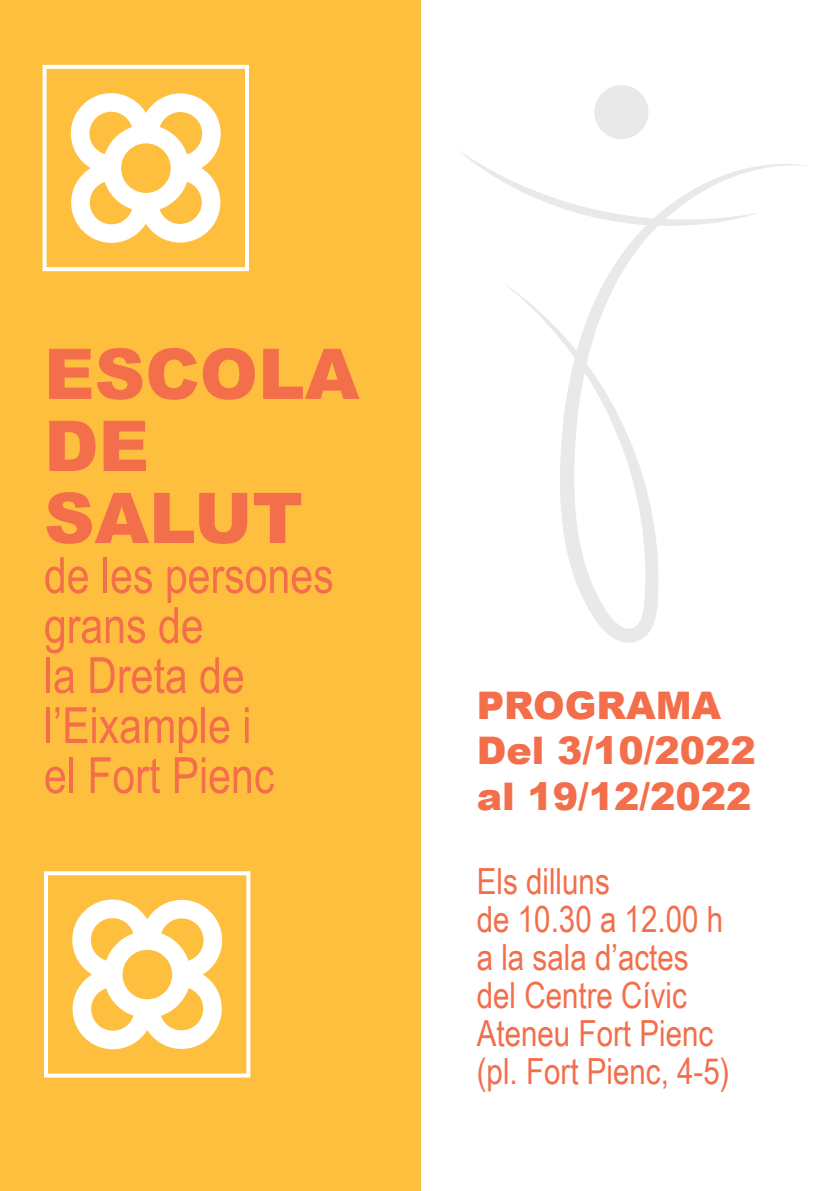
<style>
.page{position:relative;width:840px;height:1191px;background:#fff}
.page>*{position:absolute;margin:0;border:0;box-sizing:border-box;transform-origin:0 0}
.t1{font:900 70px/72px "Arial";color:#f36e4a}
.t2{font:50px/50px "Arial Narrow";color:#f36e4a}
.t3{font:900 38px/45.6px "Arial";color:#f36e4a}
.t4{font:36px/38px "Arial Narrow";color:#f36e4a}
</style>
<div class="page">
<div style="left:0;top:0;width:420px;height:1191px;background:#febf3f"></div>
<div style="left:43px;top:65px;width:206px;height:206px;border:4px solid #fff"></div>
<svg style="left:71px;top:93px;width:149px;height:150px"></svg>
<div style="left:44px;top:871px;width:206px;height:206px;border:4px solid #fff"></div>
<svg style="left:72px;top:899px;width:150px;height:150px"></svg>
<svg style="left:459px;top:151px;width:41px;height:29px"></svg>
<svg style="left:500px;top:164px;width:305px;height:479px"></svg>
<div style="left:594px;top:85px;width:54px;height:54px;background:#e9e9e9;border-radius:50%"></div>
<h1 class="t1" style="left:44px;top:336px;width:317px">ESCOLA<br>DE<br>SALUT</h1>
<h2 class="t2" style="left:44px;top:548px;width:291px">de les persones grans de<br>la Dreta de l’Eixample i<br>el Fort Pienc</h2>
<p class="t3" style="left:476px;top:681px;width:280px">PROGRAMA<br>Del 3/10/2022 al 19/12/2022</p>
<p class="t4" style="left:476px;top:860px;width:254px">Els dilluns<br>de 10.30 a 12.00 h a la sala d’actes del Centre Cívic<br>Ateneu Fort Pienc (pl. Fort Pienc, 4-5)</p>
</div>
